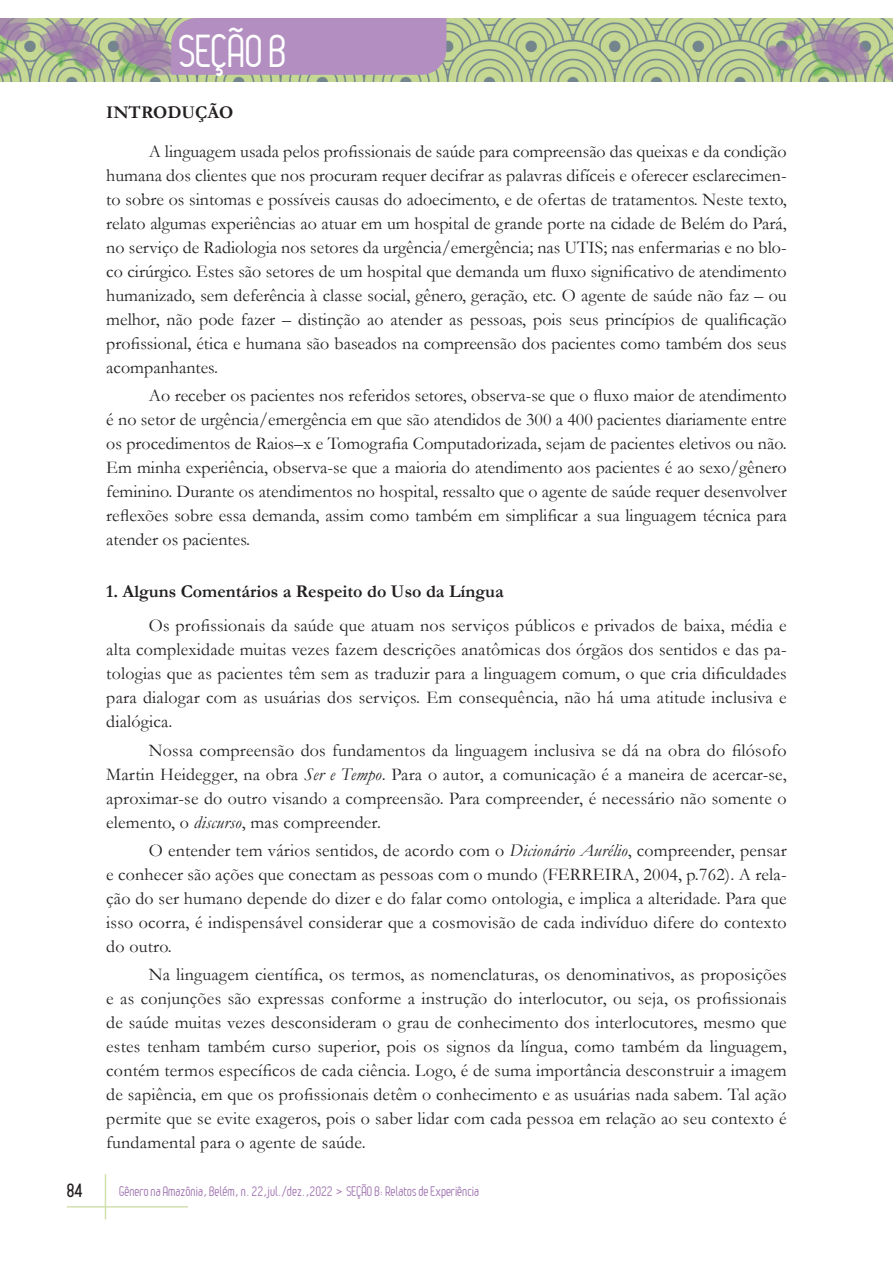
<style>
.page{position:relative;width:893px;height:1263px;background:#fff}
.page>*{position:absolute;margin:0;border:0;box-sizing:border-box;transform-origin:0 0}
.t1{font:45px "Leger";letter-spacing:-.01em;color:#fff}
.Texto{font:18px/24px "Garamond";letter-spacing:.01em;color:#231f20;text-align:justify}
.Titulo_2{font:700 18px "Garamond";color:#231f20}
.Texto-2{font:700 18px "Garamond";color:#231f20}
.t2{font:700 18px "Leger";color:#231f20}
.t3{font:13.5px "Leger";color:#9f73af}
.s1{font-style:italic}
</style>
<div class="page">
<hr style="left:105px;top:1174px;width:1px;height:45px;background:#d2e0ac">
<hr style="left:67px;top:1206px;width:121px;height:1px;background:#d2e0ac">
<img style="left:0;top:18px;width:893px;height:64px">
<div style="left:171px;top:18px;width:275px;height:57px;background:#b28fc0"></div>
<h1 class="t1" style="left:179px;top:26px;width:110px">SEÇÃO B</h1>
<p class="Texto-2" style="left:106px;top:100px;width:129px">INTRODUÇÃO</p>
<p class="Texto" style="left:106px;top:139px;width:682px;text-indent:43px">A linguagem usada pelos profissionais de saúde para compreensão das queixas e da condição humana dos clientes que nos procuram requer decifrar as palavras difíceis e oferecer esclarecimen&shy;to sobre os sintomas e possíveis causas do adoecimento, e de ofertas de tratamentos. Neste texto, relato algumas experiências ao atuar em um hospital de grande porte na cidade de Belém do Pará, no serviço de Radiologia nos setores da urgência/emergência; nas UTIS; nas enfermarias e no blo&shy;co cirúrgico. Estes são setores de um hospital que demanda um fluxo significativo de atendimento humanizado, sem deferência à classe social, gênero, geração, etc. O agente de saúde não faz – ou melhor, não pode fazer – distinção ao atender as pessoas, pois seus princípios de qualificação profissional, ética e humana são baseados na compreensão dos pacientes como também dos seus acompanhantes.</p>
<p class="Texto" style="left:106px;top:383px;width:682px;text-indent:43px">Ao receber os pacientes nos referidos setores, observa-se que o fluxo maior de atendimento é no setor de urgência/emergência em que são atendidos de 300 a 400 pacientes diariamente entre os procedimentos de Raios–x e Tomografia Computadorizada, sejam de pacientes eletivos ou não.<br>Em minha experiência, observa-se que a maioria do atendimento aos pacientes é ao sexo/gênero feminino. Durante os atendimentos no hospital, ressalto que o agente de saúde requer desenvolver reflexões sobre essa demanda, assim como também em simplificar a sua linguagem técnica para atender os pacientes.</p>
<p class="Titulo_2" style="left:106px;top:579px;width:399px">1. Alguns Comentários a Respeito do Uso da Língua</p>
<p class="Texto" style="left:106px;top:613px;width:682px;text-indent:43px">Os profissionais da saúde que atuam nos serviços públicos e privados de baixa, média e alta complexidade muitas vezes fazem descrições anatômicas dos órgãos dos sentidos e das pa&shy;tologias que as pacientes têm sem as traduzir para a linguagem comum, o que cria dificuldades para dialogar com as usuárias dos serviços. Em consequência, não há uma atitude inclusiva e dialógica.</p>
<p class="Texto" style="left:106px;top:737px;width:682px;text-indent:43px">Nossa compreensão dos fundamentos da linguagem inclusiva se dá na obra do filósofo Martin Heidegger, na obra <span class="s1">Ser e Tempo</span>. Para o autor, a comunicação é a maneira de acercar-se, aproximar-se do outro visando a compreensão. Para compreender, é necessário não somente o elemento, o <span class="s1">discurso</span>, mas compreender.</p>
<p class="Texto" style="left:106px;top:838px;width:682px;text-indent:43px">O entender tem vários sentidos, de acordo com o <span class="s1">Dicionário Aurélio</span>, compreender, pensar e conhecer são ações que conectam as pessoas com o mundo (FERREIRA, 2004, p.762). A rela&shy;ção do ser humano depende do dizer e do falar como ontologia, e implica a alteridade. Para que isso ocorra, é indispensável considerar que a cosmovisão de cada indivíduo difere do contexto do outro.</p>
<p class="Texto" style="left:106px;top:962px;width:682px;text-indent:43px">Na linguagem científica, os termos, as nomenclaturas, os denominativos, as proposições e as conjunções são expressas conforme a instrução do interlocutor, ou seja, os profissionais de saúde muitas vezes desconsideram o grau de conhecimento dos interlocutores, mesmo que estes tenham também curso superior, pois os signos da língua, como também da linguagem, contém termos específicos de cada ciência. Logo, é de suma importância desconstruir a imagem de sapiência, em que os profissionais detêm o conhecimento e as usuárias nada sabem. Tal ação permite que se evite exageros, pois o saber lidar com cada pessoa em relação ao seu contexto é fundamental para o agente de saúde.</p>
<p class="t2" style="left:67px;top:1180px;width:17px">84</p>
<p class="t3" style="left:119px;top:1183px;width:362px">Gênero na Amazônia, Belém, n. 22,jul./dez.,2022 &gt; SEÇÃO B: Relatos de Experiência</p>
</div>
